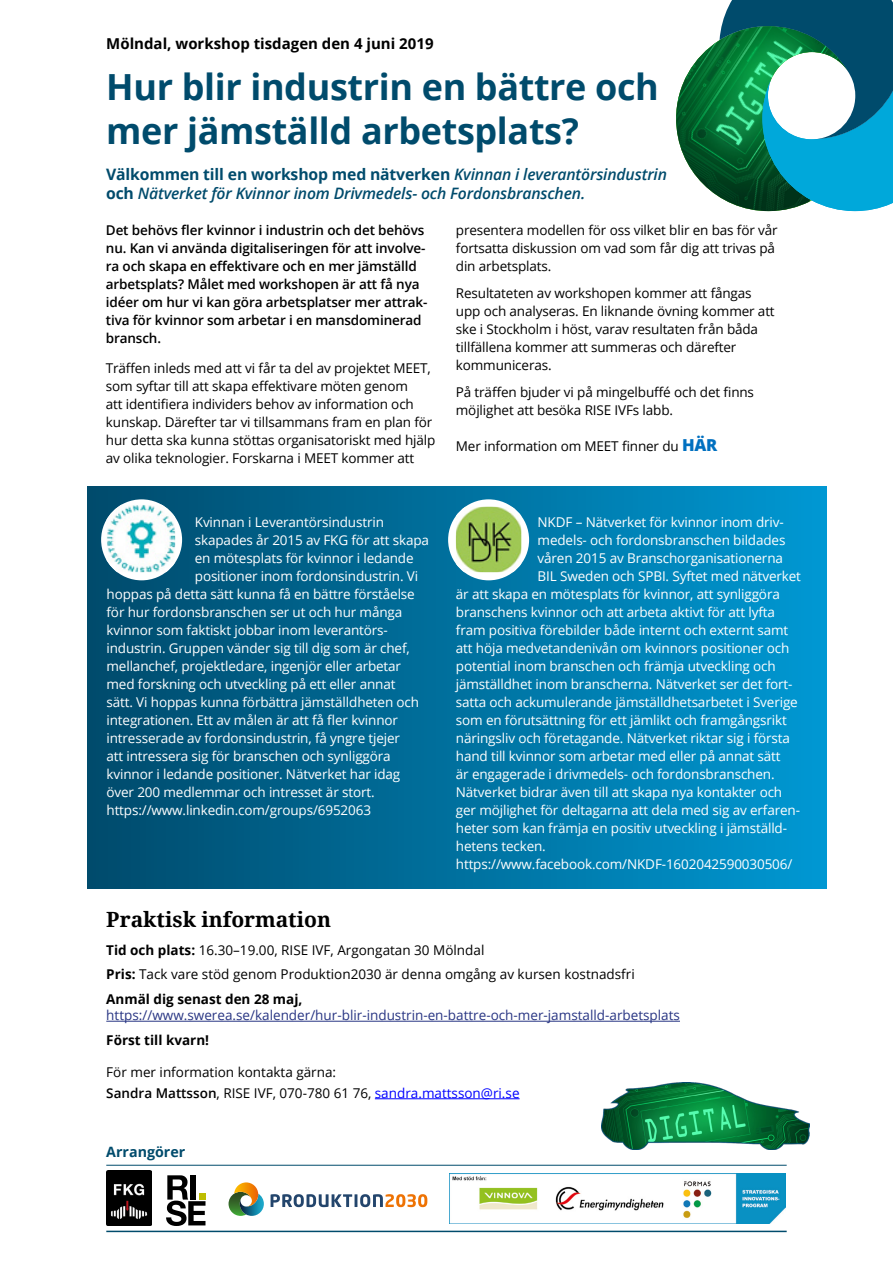
<style>
.page{position:relative;width:893px;height:1263px;background:#fff}
.page>*{position:absolute;margin:0;border:0;box-sizing:border-box;transform-origin:0 0}
.t1{font:700 36px/43.2px "Open Sans";letter-spacing:-.01em;color:#004b6c}
.t2{font:700 21px "Droid Serif";color:#000}
.t3{font:italic 600 15.75px/18.9px "Open Sans";letter-spacing:-.01em;color:#004b6c}
.t4{font:700 15px "Open Sans";color:#000}
.t5{font:700 14.25px "Open Sans";color:#004b6c}
.t6{font:13.5px "Open Sans";letter-spacing:-.01em;color:#fff}
.t7{font:13.5px/18px "Open Sans";letter-spacing:-.01em;color:#000}
.t8{font:600 13.5px/18px "Open Sans";letter-spacing:-.01em;color:#000}
.t9{font:13.5px "Open Sans";color:#283583}
.t10{font:700 13.5px "Open Sans";color:#000}
.s1{font-weight:700;font-style:normal}
.s2{font-weight:800;font-size:16.5px;color:#0070c0}
.s3{font-weight:700}
.s4{font-weight:600}
.s5{color:#00f}
</style>
<div class="page">
<div style="left:87px;top:486px;width:739px;height:402px;background:linear-gradient(to right,#004a6b,#0098d2)"></div>
<svg style="left:676px;top:0;width:217px;height:211px"></svg>
<svg style="left:271px;top:1194px;width:156px;height:13px"></svg>
<svg style="left:229px;top:1182px;width:35px;height:34px"></svg>
<hr style="left:106px;top:1231px;width:681px;height:1px;background:#004b6c">
<hr style="left:106px;top:1165px;width:681px;height:1px;background:#004b6c">
<hr style="left:106px;top:1021px;width:574px;height:1px;background:#283583">
<hr style="left:375px;top:1098px;width:145px;height:1px;background:#00f">
<div style="left:199px;top:1193px;width:7px;height:6px;background:#bebd00"></div>
<svg style="left:166px;top:1175px;width:39px;height:51px"></svg>
<img style="left:106px;top:1171px;width:46px;height:54px">
<img style="left:601px;top:1082px;width:209px;height:68px">
<img style="left:450px;top:1173px;width:336px;height:50px">
<div style="left:101px;top:499px;width:81px;height:81px;background:#fff;border-radius:50%"></div>
<img style="left:107px;top:505px;width:68px;height:67px">
<div style="left:448px;top:499px;width:81px;height:81px;background:#fff;border-radius:50%"></div>
<img style="left:456px;top:507px;width:65px;height:65px">
<p class="t4" style="left:106px;top:33px;width:329px">Mölndal, workshop tisdagen den 4 juni 2019</p>
<h1 class="t1" style="left:106px;top:65px;width:554px">Hur blir industrin en bättre och mer jämställd arbetsplats?</h1>
<p class="t3" style="left:106px;top:164px;width:562px"><span class="s1">Välkommen till en workshop med nätverken</span> Kvinnan i leverantörsindustrin <span class="s1">och</span> Nätverket för Kvinnor inom Drivmedels- och Fordonsbranschen.</p>
<p class="t8" style="left:106px;top:221px;width:323px">Det behövs fler kvinnor i industrin och det behövs nu. Kan vi använda digitaliseringen för att involve&shy;ra och skapa en effektivare och en mer jämställd arbetsplats? Målet med workshopen är att få nya idéer om hur vi kan göra arbetsplatser mer attrak&shy;tiva för kvinnor som arbetar i en mansdominerad bransch.</p>
<p class="t7" style="left:106px;top:359px;width:331px">Träffen inleds med att vi får ta del av projektet MEET, som syftar till att skapa effektivare möten genom<br>att identifiera individers behov av information och kunskap. Därefter tar vi tillsammans fram en plan för hur detta ska kunna stöttas organisatoriskt med hjälp av olika teknologier. Forskarna i MEET kommer att</p>
<p class="t6" style="left:195px;top:512px;width:191px">Kvinnan i Leverantörsindustrin</p>
<p class="t6" style="left:195px;top:530px;width:236px">skapades år 2015 av FKG för att skapa</p>
<p class="t6" style="left:195px;top:548px;width:220px">en mötesplats för kvinnor i ledande</p>
<p class="t6" style="left:195px;top:566px;width:225px">positioner inom fordonsindustrin. Vi</p>
<p class="t6" style="left:107px;top:584px;width:310px">hoppas på detta sätt kunna få en bättre förståelse</p>
<p class="t6" style="left:107px;top:602px;width:297px">för hur fordonsbranschen ser ut och hur många</p>
<p class="t6" style="left:107px;top:620px;width:283px">kvinnor som faktiskt jobbar inom leverantörs-</p>
<p class="t6" style="left:107px;top:638px;width:305px">industrin. Gruppen vänder sig till dig som är chef,</p>
<p class="t6" style="left:107px;top:656px;width:296px">mellanchef, projektledare, ingenjör eller arbetar</p>
<p class="t6" style="left:107px;top:674px;width:290px">med forskning och utveckling på ett eller annat</p>
<p class="t6" style="left:107px;top:692px;width:314px">sätt. Vi hoppas kunna förbättra jämställdheten och</p>
<p class="t6" style="left:107px;top:710px;width:293px">integrationen. Ett av målen är att få fler kvinnor</p>
<p class="t6" style="left:107px;top:728px;width:295px">intresserade av fordonsindustrin, få yngre tjejer</p>
<p class="t6" style="left:107px;top:746px;width:286px">att intressera sig för branschen och synliggöra</p>
<p class="t6" style="left:107px;top:764px;width:295px">kvinnor i ledande positioner. Nätverket har idag</p>
<p class="t6" style="left:107px;top:782px;width:270px">över 200 medlemmar och intresset är stort.</p>
<p class="t6" style="left:107px;top:800px;width:266px">https://www.linkedin.com/groups/6952063</p>
<p class="t7" style="left:456px;top:221px;width:323px">presentera modellen för oss vilket blir en bas för vår fortsatta diskussion om vad som får dig att trivas på din arbetsplats.</p>
<p class="t7" style="left:456px;top:284px;width:320px">Resultateten av workshopen kommer att fångas upp och analyseras. En liknande övning kommer att ske i Stockholm i höst, varav resultaten från båda tillfällena kommer att summeras och därefter kommuniceras.</p>
<p class="t7" style="left:456px;top:383px;width:300px">På träffen bjuder vi på mingelbuffé och det finns möjlighet att besöka RISE IVFs labb.</p>
<p class="t7" style="left:456px;top:437px;width:263px">Mer information om MEET finner du <span class="s2">HÄR</span></p>
<p class="t6" style="left:538px;top:512px;width:248px">NKDF – Nätverket för kvinnor inom driv-</p>
<p class="t6" style="left:538px;top:530px;width:249px">medels- och fordonsbranschen bildades</p>
<p class="t6" style="left:538px;top:548px;width:247px">våren 2015 av Branschorganisationerna</p>
<p class="t6" style="left:538px;top:566px;width:265px">BIL Sweden och SPBI. Syftet med nätverket</p>
<p class="t6" style="left:456px;top:584px;width:325px">är att skapa en mötesplats för kvinnor, att synliggöra</p>
<p class="t6" style="left:456px;top:602px;width:321px">branschens kvinnor och att arbeta aktivt för att lyfta</p>
<p class="t6" style="left:456px;top:620px;width:334px">fram positiva förebilder både internt och externt samt</p>
<p class="t6" style="left:456px;top:638px;width:335px">att höja medvetandenivån om kvinnors positioner och</p>
<p class="t6" style="left:456px;top:656px;width:321px">potential inom branschen och främja utveckling och</p>
<p class="t6" style="left:456px;top:674px;width:338px">jämställdhet inom branscherna. Nätverket ser det fort-</p>
<p class="t6" style="left:456px;top:692px;width:343px">satta och ackumulerande jämställdhetsarbetet i Sverige</p>
<p class="t6" style="left:456px;top:710px;width:332px">som en förutsättning för ett jämlikt och framgångsrikt</p>
<p class="t6" style="left:456px;top:728px;width:336px">näringsliv och företagande. Nätverket riktar sig i första</p>
<p class="t6" style="left:456px;top:746px;width:326px">hand till kvinnor som arbetar med eller på annat sätt</p>
<p class="t6" style="left:456px;top:764px;width:320px">är engagerade i drivmedels- och fordonsbranschen.</p>
<p class="t6" style="left:456px;top:782px;width:328px">Nätverket bidrar även till att skapa nya kontakter och</p>
<p class="t6" style="left:456px;top:800px;width:346px">ger möjlighet för deltagarna att dela med sig av erfaren-</p>
<p class="t6" style="left:456px;top:818px;width:333px">heter som kan främja en positiv utveckling i jämställd-</p>
<p class="t6" style="left:456px;top:836px;width:91px">hetens tecken.</p>
<p class="t6" style="left:456px;top:854px;width:338px">https://www.facebook.com/NKDF-1602042590030506/</p>
<h2 class="t2" style="left:106px;top:906px;width:226px">Praktisk information</h2>
<p class="t7" style="left:106px;top:937px;width:530px;line-height:24.8px"><span class="s3">Tid och plats:</span> 16.30–19.00, RISE IVF, Argongatan 30 Mölndal<br><span class="s3">Pris:</span> Tack vare stöd genom Produktion2030 är denna omgång av kursen kostnadsfri<br><span class="s3">Anmäl dig senast den 28 maj,</span></p>
<p class="t9" style="left:106px;top:1006px;width:575px">https://www.swerea.se/kalender/hur-blir-industrin-en-battre-och-mer-jamstalld-arbetsplats</p>
<p class="t10" style="left:106px;top:1030px;width:104px">Först till kvarn!</p>
<p class="t7" style="left:106px;top:1062px;width:415px;line-height:20.4px">För mer information kontakta gärna:<br><span class="s4">Sandra Mattsson</span>, RISE IVF, 070-780 61 76, <span class="s5">sandra.mattsson@ri.se</span></p>
<p class="t5" style="left:106px;top:1141px;width:80px">Arrangörer</p>
</div>
